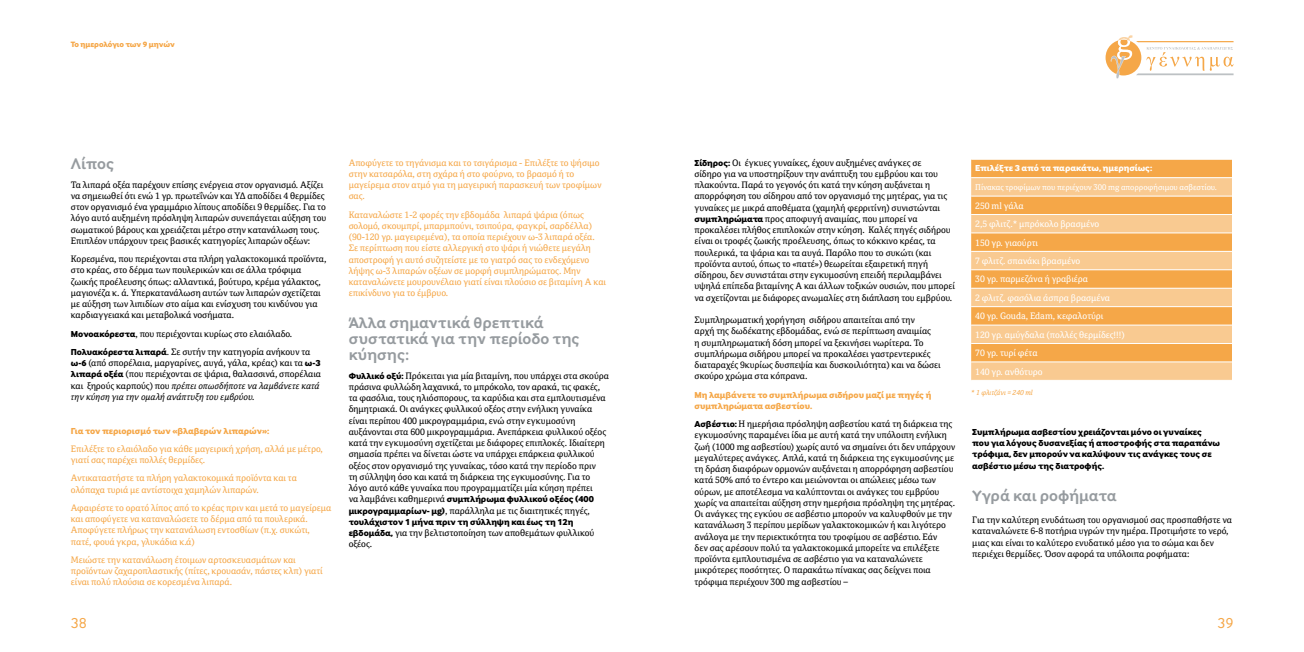
<style>
.page{position:relative;width:1304px;height:652px;background:#fff}
.page>*{position:absolute;margin:0;border:0;box-sizing:border-box;transform-origin:0 0}
.t1{font:700 16px/16px "Inter Face Greek";color:#969b9f}
.t2{font:15px "Inter Face Greek";color:#f5a748}
.t3{font:9px/11.2px "Cordale Grk";color:#000}
.t4{font:9px/11.2px "Cordale Grk";color:#f5a748}
.t5{font:9px/11.2px "Inter Face Greek X Bold";color:#000}
.t6{font:9px/18.4px "Cordale Grk";color:#fff}
.t7{font:9px/11.2px "Inter Face Greek X Bold";color:#f5a748}
.t8{font:9px "Inter Face Greek X Bold";letter-spacing:-.02em;color:#fff}
.t9{font:8px "Cordale Grk";color:#fff}
.t10{font:8px "Inter Face Greek X Bold";letter-spacing:-.005em;color:#f5a748}
.t11{font:italic 7px "Cordale Grk";letter-spacing:-.01em;color:#f5a748}
.s1{font-family:"Inter Face Greek X Bold"}
.s2{font-style:italic}
.s3{font-family:"Cordale Grk"}
</style>
<div class="page">
<div style="left:1106px;top:40px;width:35px;height:35px;background:#f5a748;border-radius:50%"></div>
<svg style="left:1111px;top:35px;width:122px;height:44px"></svg>
<div style="left:971px;top:160px;width:261px;height:17px;background:#f5a748"></div>
<svg style="left:971px;top:178px;width:261px;height:202px;background:#f7bb72"></svg>
<hr style="left:971px;top:196px;width:261px;height:1px;background:#fff">
<hr style="left:971px;top:214px;width:261px;height:1px;background:#fff">
<hr style="left:971px;top:232px;width:261px;height:1px;background:#fff">
<hr style="left:971px;top:251px;width:261px;height:1px;background:#fff">
<hr style="left:971px;top:269px;width:261px;height:1px;background:#fff">
<hr style="left:971px;top:288px;width:261px;height:1px;background:#fff">
<hr style="left:971px;top:306px;width:261px;height:1px;background:#fff">
<hr style="left:971px;top:325px;width:261px;height:1px;background:#fff">
<hr style="left:971px;top:343px;width:261px;height:1px;background:#fff">
<hr style="left:971px;top:361px;width:261px;height:1px;background:#fff">
<p class="t10" style="left:71px;top:39px;width:105px">Το ημερολόγιο των 9 μηνών</p>
<h1 class="t1" style="left:71px;top:156px;width:45px">Λίπος</h1>
<p class="t3" style="left:71px;top:179px;width:257px">Τα λιπαρά οξέα παρέχουν επίσης ενέργεια στον οργανισμό. Αξίζει να σημειωθεί ότι ενώ 1 γρ. πρωτεΐνών και ΥΔ αποδίδει 4 θερμίδες στον οργανισμό ένα γραμμάριο λίπους αποδίδει 9 θερμίδες. Για το λόγο αυτό αυξημένη πρόσληψη λιπαρών συνεπάγεται αύξηση του σωματικού βάρους και χρειάζεται μέτρο στην κατανάλωση τους.<br>Επιπλέον υπάρχουν τρεις βασικές κατηγορίες λιπαρών οξέων:</p>
<p class="t3" style="left:71px;top:253px;width:257px">Κορεσμένα, που περιέχονται στα πλήρη γαλακτοκομικά προϊόντα, στο κρέας, στο δέρμα των πουλερικών και σε άλλα τρόφιμα ζωικής προέλευσης όπως: αλλαντικά, βούτυρο, κρέμα γάλακτος, μαγιονέζα κ. ά. Υπερκατανάλωση αυτών των λιπαρών σχετίζεται με αύξηση των λιπιδίων στο αίμα και ενίσχυση του κινδύνου για καρδιαγγειακά και μεταβολικά νοσήματα.</p>
<p class="t3" style="left:71px;top:324px;width:241px;line-height:18.3px"><span class="s1">Μονοακόρεστα</span>, που περιέχονται κυρίως στο ελαιόλαδο.<br><span class="s1">Πολυακόρεστα λιπαρά</span>. Σε συτήν την κατηγορία ανήκουν τα</p>
<p class="t3" style="left:71px;top:357px;width:252px"><span class="s1">ω-6</span> (από σπορέλαια, μαργαρίνες, αυγά, γάλα, κρέας) και τα <span class="s1">ω-3 λιπαρά οξέα</span> (που περιέχονται σε ψάρια, θαλασσινά, σπορέλαια και ξηρούς καρπούς) που <span class="s2">πρέπει οπωσδήποτε να λαμβάνετε κατά την κύηση για την ομαλή ανάπτυξη του εμβρύου.</span></p>
<p class="t7" style="left:71px;top:425px;width:200px">Για τον περιορισμό των «βλαβερών λιπαρών»:</p>
<p class="t4" style="left:71px;top:443px;width:253px">Επιλέξτε το ελαιόλαδο για κάθε μαγειρική χρήση, αλλά με μέτρο, γιατί σας παρέχει πολλές θερμίδες.</p>
<p class="t4" style="left:71px;top:473px;width:228px">Αντικαταστήστε τα πλήρη γαλακτοκομικά προϊόντα και τα ολόπαχα τυριά με αντίστοιχα χαμηλών λιπαρών.</p>
<p class="t4" style="left:71px;top:502px;width:262px">Αφαιρέστε το ορατό λίπος από το κρέας πριν και μετά το μαγείρεμα και αποφύγετε να καταναλώσετε το δέρμα από τα πουλερικά.<br>Αποφύγετε πλήρως την κατανάλωση εντοσθίων (π.χ. συκώτι, πατέ, φουά γκρα, γλυκάδια κ.ά)</p>
<p class="t4" style="left:71px;top:554px;width:253px">Μειώστε την κατανάλωση έτοιμων αρτοσκευασμάτων και προϊόντων ζαχαροπλαστικής (πίτες, κρουασάν, πάστες κλπ) γιατί είναι πολύ πλούσια σε κορεσμένα λιπαρά.</p>
<p class="t4" style="left:349px;top:157px;width:254px">Αποφύγετε το τηγάνισμα και το τσιγάρισμα - Επιλέξτε το ψήσιμο στην κατσαρόλα, στη σχάρα ή στο φούρνο, το βρασμό ή το μαγείρεμα στον ατμό για τη μαγειρική παρασκευή των τροφίμων σας.</p>
<p class="t4" style="left:349px;top:209px;width:259px">Καταναλώστε 1-2 φορές την εβδομάδα λιπαρά ψάρια (όπως σολομό, σκουμπρί, μπαρμπούνι, τσιπούρα, φαγκρί, σαρδέλλα) (90-120 γρ. μαγειρεμένα), τα οποία περιέχουν ω-3 λιπαρά οξέα.<br>Σε περίπτωση που είστε αλλεργική στο ψάρι ή νιώθετε μεγάλη αποστροφή γι αυτό συζητείστε με το γιατρό σας το ενδεχόμενο λήψης ω-3 λιπαρών οξέων σε μορφή συμπληρώματος. Μην καταναλώνετε μουρουνέλαιο γιατί είναι πλούσιο σε βιταμίνη Α και επικίνδυνο για το έμβρυο.</p>
<h1 class="t1" style="left:349px;top:315px;width:233px">Άλλα σημαντικά θρεπτικά συστατικά για την περίοδο της κύησης:</h1>
<p class="t3" style="left:349px;top:370px;width:262px"><span class="s1">Φυλλικό οξύ:</span> Πρόκειται για μία βιταμίνη, που υπάρχει στα σκούρα πράσινα φυλλώδη λαχανικά, το μπρόκολο, τον αρακά, τις φακές, τα φασόλια, τους ηλιόσπορους, τα καρύδια και στα εμπλουτισμένα δημητριακά. Οι ανάγκες φυλλικού οξέος στην ενήλικη γυναίκα είναι περίπου 400 μικρογραμμάρια, ενώ στην εγκυμοσύνη αυξάνονται στα 600 μικρογραμμάρια. Ανεπάρκεια φυλλικού οξέος κατά την εγκυμοσύνη σχετίζεται με διάφορες επιπλοκές. Ιδιαίτερη σημασία πρέπει να δίνεται ώστε να υπάρχει επάρκεια φυλλικού οξέος στον οργανισμό της γυναίκας, τόσο κατά την περίοδο πριν<br>τη σύλληψη όσο και κατά τη διάρκεια της εγκυμοσύνης. Για το λόγο αυτό κάθε γυναίκα που προγραμματίζει μία κύηση πρέπει</p>
<p class="t5" style="left:349px;top:493px;width:247px"><span class="s3">να λαμβάνει καθημερινά</span> συμπλήρωμα φυλλικού οξέος (400</p>
<p class="t3" style="left:349px;top:505px;width:243px"><span class="s1">μικρογραμμαρίων- μg)</span>, παράλληλα με τις διαιτητικές πηγές,</p>
<p class="t5" style="left:349px;top:516px;width:226px">τουλάχιστον 1 μήνα πριν τη σύλληψη και έως τη 12η</p>
<p class="t3" style="left:349px;top:527px;width:247px"><span class="s1">εβδομάδα,</span> για την βελτιστοποίηση των αποθεμάτων φυλλικού οξέος.</p>
<p class="t3" style="left:694px;top:157px;width:262px"><span class="s1">Σίδηρος:</span> Οι έγκυες γυναίκες, έχουν αυξημένες ανάγκες σε<br>σίδηρο για να υποστηρίξουν την ανάπτυξη του εμβρύου και του πλακούντα. Παρά το γεγονός ότι κατά την κύηση αυξάνεται η απορρόφηση του σίδηρου από τον οργανισμό της μητέρας, για τις γυναίκες με μικρά αποθέματα (χαμηλή φερριτίνη) συνιστώνται <span class="s1">συμπληρώματα</span> προς αποφυγή αναιμίας, που μπορεί να προκαλέσει πλήθος επιπλοκών στην κύηση. Καλές πηγές σιδήρου είναι οι τροφές ζωικής προέλευσης, όπως το κόκκινο κρέας, τα πουλερικά, τα ψάρια και τα αυγά. Παρόλο που το συκώτι (και προϊόντα αυτού, όπως το «πατέ») θεωρείται εξαιρετική πηγή σίδηρου, δεν συνιστάται στην εγκυμοσύνη επειδή περιλαμβάνει υψηλά επίπεδα βιταμίνης Α και άλλων τοξικών ουσιών, που μπορεί να σχετίζονται με διάφορες ανωμαλίες στη διάπλαση του εμβρύου.</p>
<p class="t3" style="left:694px;top:314px;width:248px">Συμπληρωματική χορήγηση σιδήρου απαιτείται από την<br>αρχή της δωδέκατης εβδομάδας, ενώ σε περίπτωση αναιμίας<br>η συμπληρωματική δόση μπορεί να ξεκινήσει νωρίτερα. Το συμπλήρωμα σιδήρου μπορεί να προκαλέσει γαστρεντερικές διαταραχές 9κυρίως δυσπεψία και δυσκοιλιότητα) και να δώσει σκούρο χρώμα στα κόπρανα.</p>
<p class="t7" style="left:694px;top:389px;width:238px">Μη λαμβάνετε το συμπλήρωμα σιδήρου μαζί με πηγές ή συμπληρώματα ασβεστίου.</p>
<p class="t3" style="left:694px;top:418px;width:262px"><span class="s1">Ασβέστιο:</span> Η ημερήσια πρόσληψη ασβεστίου κατά τη διάρκεια της εγκυμοσύνης παραμένει ίδια με αυτή κατά την υπόλοιπη ενήλικη ζωή (1000 mg ασβεστίου) χωρίς αυτό να σημαίνει ότι δεν υπάρχουν μεγαλύτερες ανάγκες. Απλά, κατά τη διάρκεια της εγκυμοσύνης με τη δράση διαφόρων ορμονών αυξάνεται η απορρόφηση ασβεστίου κατά 50% από το έντερο και μειώνονται οι απώλειες μέσω των ούρων, με αποτέλεσμα να καλύπτονται οι ανάγκες του εμβρύου χωρίς να απαιτείται αύξηση στην ημερήσια πρόσληψη της μητέρας.<br>Οι ανάγκες της εγκύου σε ασβέστιο μπορούν να καλυφθούν με την κατανάλωση 3 περίπου μερίδων γαλακτοκομικών ή και λιγότερο ανάλογα με την περιεκτικότητα του τροφίμου σε ασβέστιο. Εάν<br>δεν σας αρέσουν πολύ τα γαλακτοκομικά μπορείτε να επιλέξετε προϊόντα εμπλουτισμένα σε ασβέστιο για να καταναλώνετε μικρότερες ποσότητες. Ο παρακάτω πίνακας σας δείχνει ποια τρόφιμα περιέχουν 300 mg ασβεστίου –</p>
<p class="t5" style="left:972px;top:426px;width:249px">Συμπλήρωμα ασβεστίου χρειάζονται μόνο οι γυναίκες που για λόγους δυσανεξίας ή αποστροφής στα παραπάνω τρόφιμα, δεν μπορούν να καλύψουν τις ανάγκες τους σε ασβέστιο μέσω της διατροφής.</p>
<p class="t8" style="left:975px;top:163px;width:179px">Επιλέξτε 3 από τα παρακάτω, ημερησίως:</p>
<p class="t9" style="left:975px;top:182px;width:243px">Πίνακας τροφίμων που περιέχουν 300 mg απορροφήσιμου ασβεστίου.</p>
<p class="t6" style="left:975px;top:196px;width:151px">250 ml γάλα<br>2,5 φλιτζ.* μπρόκολο βρασμένο<br>150 γρ. γιαούρτι<br>7 φλιτζ. σπανάκι βρασμένο<br>30 γρ. παρμεζάνα ή γραβιέρα<br>2 φλιτζ. φασόλια άσπρα βρασμένα<br>40 γρ. Gouda, Edam, κεφαλοτύρι<br>120 γρ. αμύγδαλα (πολλές θερμίδες!!!)<br>70 γρ. τυρί φέτα<br>140 γρ. ανθότυρο</p>
<p class="t11" style="left:971px;top:388px;width:63px">* 1 φλιτζάνι = 240 ml</p>
<h1 class="t1" style="left:972px;top:487px;width:146px">Υγρά και ροφήματα</h1>
<p class="t3" style="left:972px;top:514px;width:261px">Για την καλύτερη ενυδάτωση του οργανισμού σας προσπαθήστε να καταναλώνετε 6-8 ποτήρια υγρών την ημέρα. Προτιμήστε το νερό, μιας και είναι το καλύτερο ενυδατικό μέσο για το σώμα και δεν περιέχει θερμίδες. Όσον αφορά τα υπόλοιπα ροφήματα:</p>
<h2 class="t2" style="left:71px;top:614px;width:18px">38</h2>
<h2 class="t2" style="left:1217px;top:614px;width:18px">39</h2>
</div>
